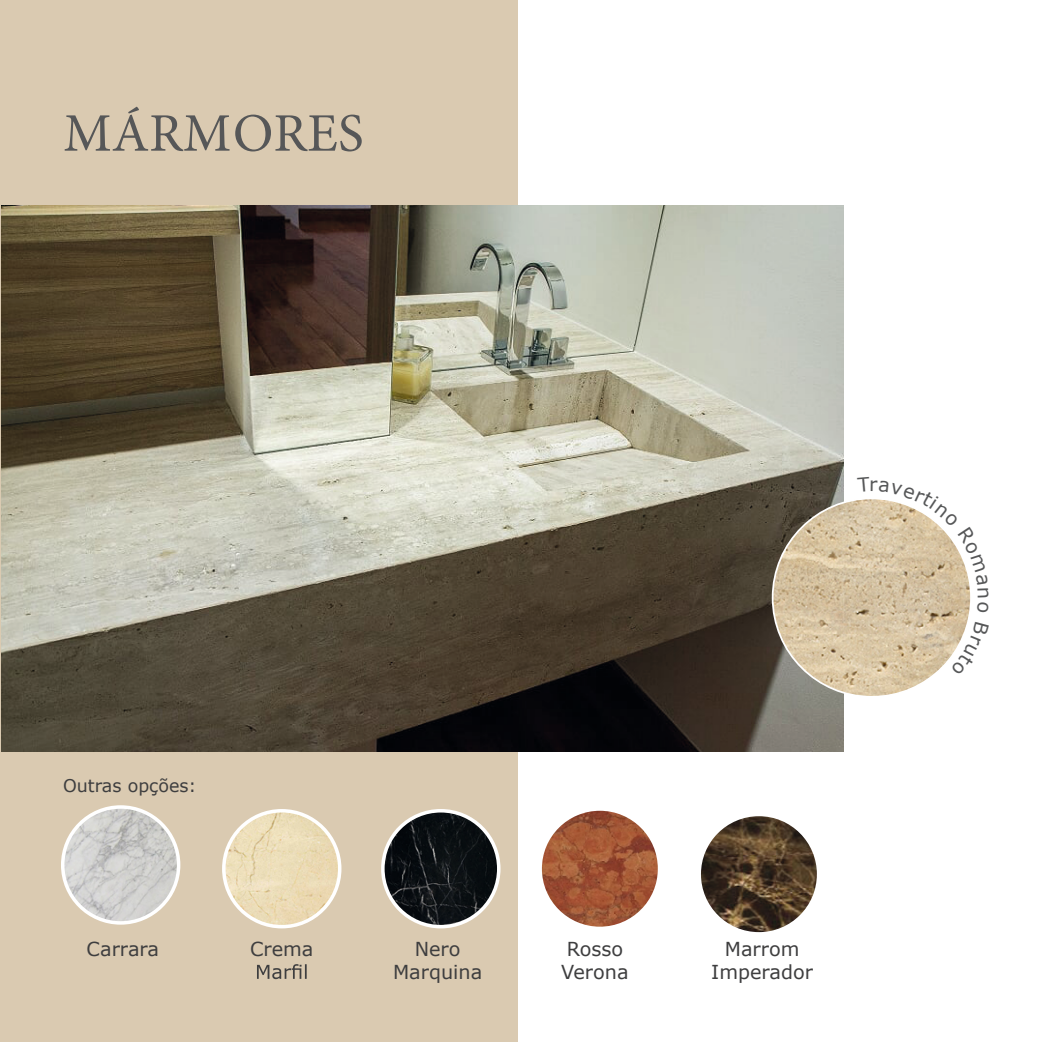
<style>
.page{position:relative;width:1042px;height:1042px;background:#fff}
.page>*{position:absolute;margin:0;border:0;box-sizing:border-box;transform-origin:0 0}
.t1{font:54.25px "Minion Pro";color:#565758}
.t2{font:19.25px/23.1px "Verdana";color:#3e3e3f;text-align:center}
.t3{font:17.5px "Verdana";color:#3e3e3f}
</style>
<div class="page">
<div style="left:0;top:0;width:518px;height:1042px;background:#dacab1"></div>
<img style="left:1px;top:205px;width:842px;height:546px">
<img style="left:772px;top:498px;width:199px;height:199px;border-radius:99px">
<img style="left:63px;top:807px;width:116px;height:116px;border-radius:58px">
<div style="left:61px;top:805px;width:119px;height:119px;border:4px solid #fff;border-radius:50%"></div>
<img style="left:224px;top:811px;width:116px;height:115px;border-radius:58px">
<div style="left:222px;top:809px;width:119px;height:119px;border:4px solid #fff;border-radius:50%"></div>
<img style="left:383px;top:811px;width:116px;height:115px;border-radius:58px">
<div style="left:381px;top:809px;width:119px;height:119px;border:4px solid #fff;border-radius:50%"></div>
<img style="left:542px;top:811px;width:116px;height:115px;border-radius:58px">
<svg style="left:257px;top:964px;width:50px;height:15px"></svg>
<img style="left:701px;top:816px;width:116px;height:116px;border-radius:58px">
<svg style="left:857px;top:498px;width:114px;height:114px"></svg>
<svg style="left:951px;top:622px;width:17px;height:35px"></svg>
<h1 class="t1" style="left:63px;top:97px;width:302px">MÁRMORES</h1>
<p class="t3" style="left:63px;top:773px;width:135px">Outras opções:</p>
<p class="t2" style="left:87px;top:937px;width:74px">Carrara</p>
<p class="t2" style="left:250px;top:937px;width:65px">Crema</p>
<p class="t2" style="left:393px;top:937px;width:91px">Nero<br>Marquina</p>
<p class="t2" style="left:561px;top:937px;width:69px;text-align:left">Rosso<br>Verona</p>
<p class="t2" style="left:711px;top:937px;width:103px">Marrom<br>Imperador</p>
</div>
